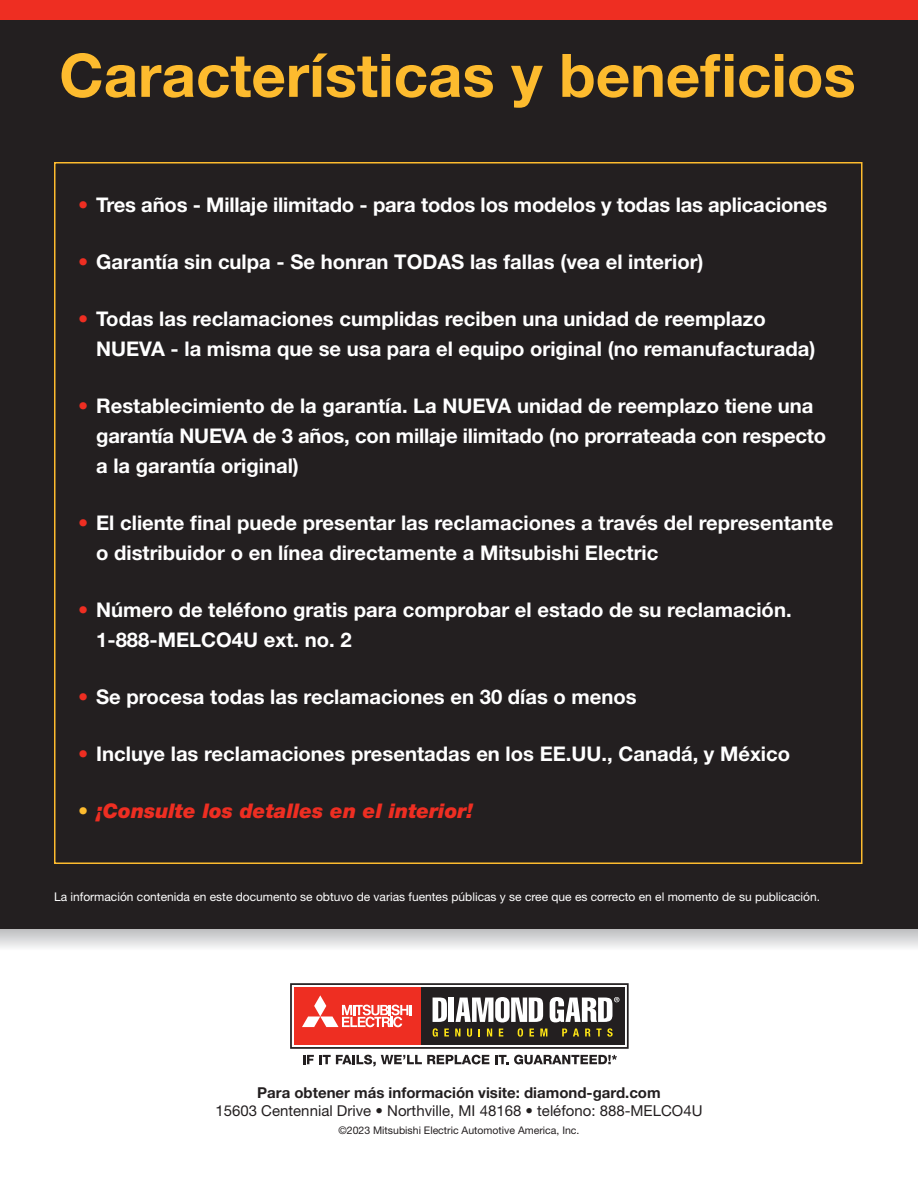
<style>
.page{position:relative;width:918px;height:1188px;background:#fff}
.page>*{position:absolute;margin:0;border:0;box-sizing:border-box;transform-origin:0 0}
.t1{font:700 60px "Helvetica Neue LT Std";color:#fdbb2e}
.t2{font:700 20.25px/30px "Helvetica Neue LT Std";color:#fff}
.t3{font:italic 900 20.25px "Helvetica Neue LT Std";color:#ee2e22}
.t4{font:15px "Helvetica Neue LT Std";color:#231f20}
.t5{font:700 15px "Helvetica Neue LT Std";color:#231f20}
.t6{font:12px "Helvetica Neue LT Std";color:#fff}
.t7{font:10.5px "Helvetica Neue LT Std";color:#231f20}
.s1{color:#ee2e22}
.s2{font-weight:700;color:#fdbb2e}
</style>
<div class="page">
<svg style="left:0;top:929px;width:918px;height:19px;background:#d7d8d9"></svg>
<div style="left:0;top:3px;width:918px;height:926px;background:#231f20"></div>
<svg style="left:303px;top:1055px;width:186px;height:12px"></svg>
<svg style="left:495px;top:1055px;width:122px;height:9px"></svg>
<svg style="left:290px;top:983px;width:339px;height:66px"></svg>
<div style="left:0;top:0;width:918px;height:19px;background:#ee2e22"></div>
<p class="t1" style="left:59px;top:38px;width:798px">Características y beneficios</p>
<p class="t2" style="left:78px;top:190px;width:751px"><span class="s1">•</span> Tres años - Millaje ilimitado - para todos los modelos y todas las aplicaciones</p>
<p class="t2" style="left:78px;top:247px;width:627px"><span class="s1">•</span> Garantía sin culpa - Se honran TODAS las fallas (vea el interior)</p>
<p class="t2" style="left:96px;top:304px;width:721px;text-indent:-18px"><span class="s1">•</span> Todas las reclamaciones cumplidas reciben una unidad de reemplazo<br>NUEVA - la misma que se usa para el equipo original (no remanufacturada)</p>
<p class="t2" style="left:96px;top:391px;width:731px;text-indent:-18px"><span class="s1">•</span> Restablecimiento de la garantía. La NUEVA unidad de reemplazo tiene una garantía NUEVA de 3 años, con millaje ilimitado (no prorrateada con respecto a la garantía original)</p>
<p class="t2" style="left:96px;top:508px;width:739px;text-indent:-18px"><span class="s1">•</span> El cliente final puede presentar las reclamaciones a través del representante o distribuidor o en línea directamente a Mitsubishi Electric</p>
<p class="t2" style="left:96px;top:595px;width:697px;text-indent:-18px"><span class="s1">•</span> Número de teléfono gratis para comprobar el estado de su reclamación.<br>1-888-MELCO4U ext. no. 2</p>
<p class="t2" style="left:78px;top:682px;width:560px"><span class="s1">•</span> Se procesa todas las reclamaciones en 30 días o menos</p>
<p class="t2" style="left:78px;top:739px;width:714px"><span class="s1">•</span> Incluye las reclamaciones presentadas en los EE.UU., Canadá, y México</p>
<p class="t3" style="left:78px;top:799px;width:397px"><span class="s2">•</span> ¡Consulte los detalles en el interior!</p>
<p class="t6" style="left:54px;top:890px;width:768px">La información contenida en este documento se obtuvo de varias fuentes públicas y se cree que es correcto en el momento de su publicación.</p>
<p class="t5" style="left:257px;top:1084px;width:405px">Para obtener más información visite: diamond-gard.com</p>
<p class="t4" style="left:215px;top:1102px;width:489px">15603 Centennial Drive • Northville, MI 48168 • teléfono: 888-MELCO4U</p>
<p class="t7" style="left:338px;top:1124px;width:243px">©2023 Mitsubishi Electric Automotive America, Inc.</p>
</div>
